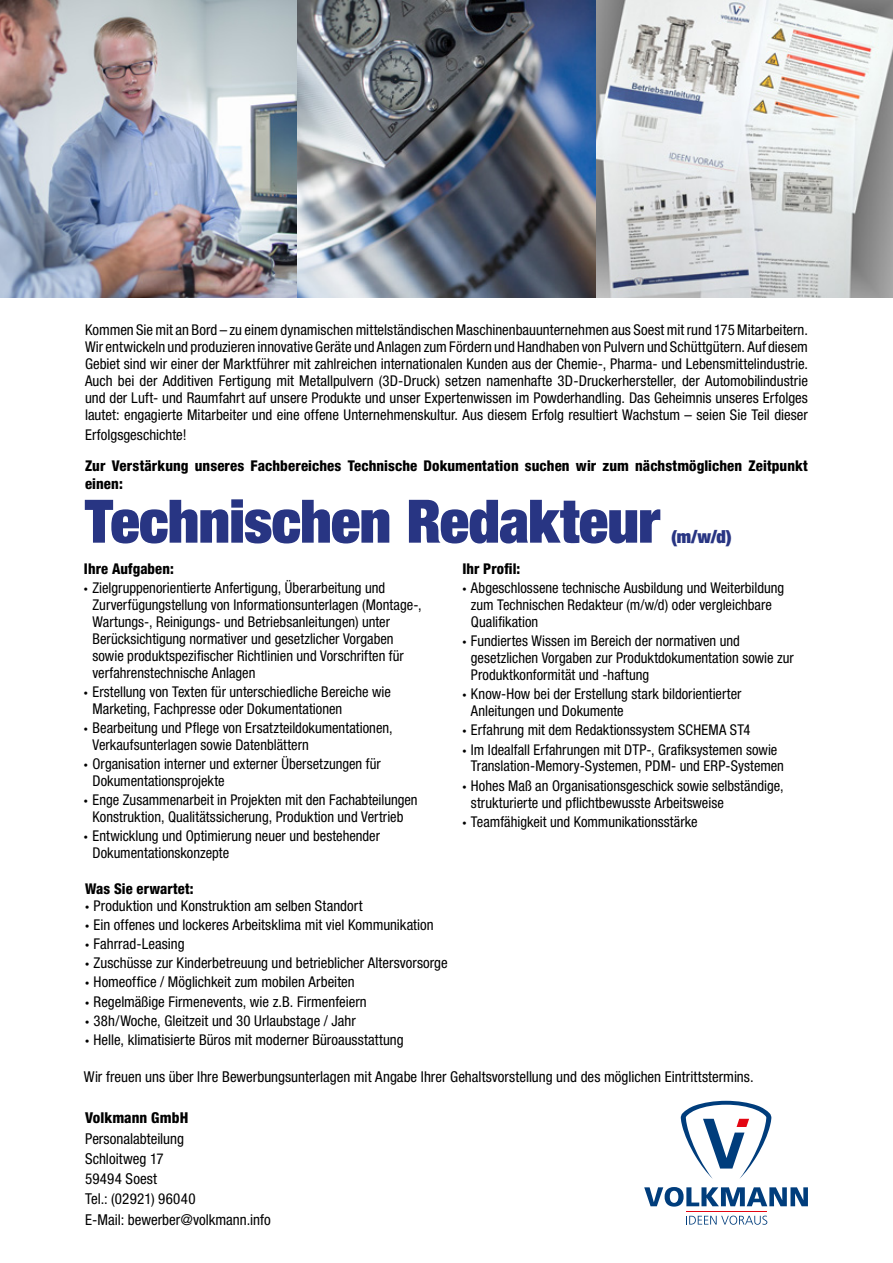
<style>
.page{position:relative;width:893px;height:1263px;background:#fff}
.page>*{position:absolute;margin:0;border:0;box-sizing:border-box;transform-origin:0 0}
.t1{font:900 expanded 60px "Helvetica Neue LT";letter-spacing:-.005em;color:#283583}
.t2{font:900 expanded 18px "Helvetica Neue LT";color:#283583}
.t3{font:condensed 15px/20.2px "Helvetica Neue LT";color:#000}
.t4{font:800 condensed 15px "Helvetica Neue LT";letter-spacing:.005em;color:#000}
.t5{font:condensed 14.85px/17px "Helvetica Neue LT";color:#000}
.t6{font:800 condensed 14.85px/18px "Helvetica Neue LT";letter-spacing:.005em;color:#000}
.s1{font-family:"Myriad Pro";font-stretch:normal}
</style>
<div class="page">
<img style="left:0;top:0;width:893px;height:298px">
<svg style="left:681px;top:1101px;width:90px;height:78px"></svg>
<svg style="left:644px;top:1187px;width:164px;height:19px"></svg>
<svg style="left:686px;top:1215px;width:81px;height:10px"></svg>
<hr style="left:686px;top:1210px;width:81px;height:1px;background:#e30613">
<p class="t5" style="left:85px;top:321px;width:724px;text-align:justify">Kommen Sie mit an Bord – zu einem dynamischen mittelständischen Maschinenbauunternehmen aus Soest mit rund 175 Mitarbeitern.<br>Wir entwickeln und produzieren innovative Geräte und Anlagen zum Fördern und Handhaben von Pulvern und Schüttgütern. Auf diesem Gebiet sind wir einer der Marktführer mit zahlreichen internationalen Kunden aus der Chemie-, Pharma- und Lebensmittelindustrie.<br>Auch bei der Additiven Fertigung mit Metallpulvern (3D-Druck) setzen namenhafte 3D-Druckerhersteller, der Automobilindustrie und der Luft- und Raumfahrt auf unsere Produkte und unser Expertenwissen im Powderhandling. Das Geheimnis unseres Erfolges lautet: engagierte Mitarbeiter und eine offene Unternehmenskultur. Aus diesem Erfolg resultiert Wachstum – seien Sie Teil dieser</p>
<p class="t5" style="left:85px;top:426px;width:103px">Erfolgsgeschichte!</p>
<p class="t6" style="left:85px;top:456px;width:724px">Zur Verstärkung unseres Fachbereiches Technische Dokumentation suchen wir zum nächstmöglichen Zeitpunkt einen:</p>
<h1 class="t1" style="left:85px;top:483px;width:577px">Technischen Redakteur</h1>
<p class="t2" style="left:671px;top:525px;width:62px">(m/w/d)</p>
<p class="t6" style="left:84px;top:560px;width:91px">Ihre Aufgaben:</p>
<p class="t5" style="left:92px;top:580px;width:331px;text-indent:-8px"><span class="s1">•</span> Zielgruppenorientierte Anfertigung, Überarbeitung und Zurverfügungstellung von Informationsunterlagen (Montage-, Wartungs-, Reinigungs- und Betriebsanleitungen) unter Berücksichtigung normativer und gesetzlicher Vorgaben sowie produktspezifischer Richtlinien und Vorschriften für verfahrenstechnische Anlagen</p>
<p class="t5" style="left:92px;top:683px;width:300px;text-indent:-8px"><span class="s1">•</span> Erstellung von Texten für unterschiedliche Bereiche wie<br>Marketing, Fachpresse oder Dokumentationen</p>
<p class="t5" style="left:92px;top:719px;width:302px;text-indent:-8px"><span class="s1">•</span> Bearbeitung und Pflege von Ersatzteildokumentationen,<br>Verkaufsunterlagen sowie Datenblättern</p>
<p class="t5" style="left:92px;top:755px;width:290px;text-indent:-8px"><span class="s1">•</span> Organisation interner und externer Übersetzungen für<br>Dokumentationsprojekte</p>
<p class="t5" style="left:84px;top:791px;width:335px;text-align:center"><span class="s1">•</span> Enge Zusammenarbeit in Projekten mit den Fachabteilungen<br>Konstruktion, Qualitätssicherung, Produktion und Vertrieb</p>
<p class="t5" style="left:92px;top:828px;width:289px;text-indent:-8px"><span class="s1">•</span> Entwicklung und Optimierung neuer und bestehender<br>Dokumentationskonzepte</p>
<p class="t6" style="left:462px;top:560px;width:59px">Ihr Profil:</p>
<p class="t5" style="left:471px;top:580px;width:315px;text-indent:-8px"><span class="s1">•</span> Abgeschlossene technische Ausbildung und Weiterbildung zum Technischen Redakteur (m/w/d) oder vergleichbare<br>Qualifikation</p>
<p class="t5" style="left:471px;top:633px;width:324px;text-indent:-8px"><span class="s1">•</span> Fundiertes Wissen im Bereich der normativen und gesetzlichen Vorgaben zur Produktdokumentation sowie zur<br>Produktkonformität und -haftung</p>
<p class="t5" style="left:471px;top:686px;width:272px;text-indent:-8px"><span class="s1">•</span> Know-How bei der Erstellung stark bildorientierter<br>Anleitungen und Dokumente</p>
<p class="t5" style="left:462px;top:722px;width:290px"><span class="s1">•</span> Erfahrung mit dem Redaktionssystem SCHEMA ST4</p>
<p class="t5" style="left:462px;top:741px;width:323px;text-align:center"><span class="s1">•</span> Im Idealfall Erfahrungen mit DTP-, Grafiksystemen sowie<br>Translation-Memory-Systemen, PDM- und ERP-Systemen</p>
<p class="t5" style="left:471px;top:777px;width:314px;text-indent:-8px"><span class="s1">•</span> Hohes Maß an Organisationsgeschick sowie selbständige, strukturierte und pflichtbewusste Arbeitsweise</p>
<p class="t5" style="left:462px;top:813px;width:237px"><span class="s1">•</span> Teamfähigkeit und Kommunikationsstärke</p>
<p class="t6" style="left:85px;top:880px;width:110px">Was Sie erwartet:</p>
<p class="t5" style="left:85px;top:897px;width:279px"><span class="s1">•</span> Produktion und Konstruktion am selben Standort</p>
<p class="t5" style="left:85px;top:916px;width:350px"><span class="s1">•</span> Ein offenes und lockeres Arbeitsklima mit viel Kommunikation</p>
<p class="t5" style="left:85px;top:935px;width:101px"><span class="s1">•</span> Fahrrad-Leasing</p>
<p class="t5" style="left:85px;top:954px;width:364px"><span class="s1">•</span> Zuschüsse zur Kinderbetreuung und betrieblicher Altersvorsorge</p>
<p class="t5" style="left:85px;top:974px;width:271px"><span class="s1">•</span> Homeoffice / Möglichkeit zum mobilen Arbeiten</p>
<p class="t5" style="left:85px;top:993px;width:283px"><span class="s1">•</span> Regelmäßige Firmenevents, wie z.B. Firmenfeiern</p>
<p class="t5" style="left:85px;top:1012px;width:272px"><span class="s1">•</span> 38h/Woche, Gleitzeit und 30 Urlaubstage / Jahr</p>
<p class="t5" style="left:85px;top:1031px;width:320px"><span class="s1">•</span> Helle, klimatisierte Büros mit moderner Büroausstattung</p>
<p class="t3" style="left:84px;top:1067px;width:671px">Wir freuen uns über Ihre Bewerbungsunterlagen mit Angabe Ihrer Gehaltsvorstellung und des möglichen Eintrittstermins.</p>
<p class="t4" style="left:85px;top:1109px;width:105px">Volkmann GmbH</p>
<p class="t3" style="left:85px;top:1128px;width:187px">Personalabteilung<br>Schloitweg 17<br>59494 Soest<br>Tel.: (02921) 96040<br>E-Mail: bewerber@volkmann.info</p>
</div>
